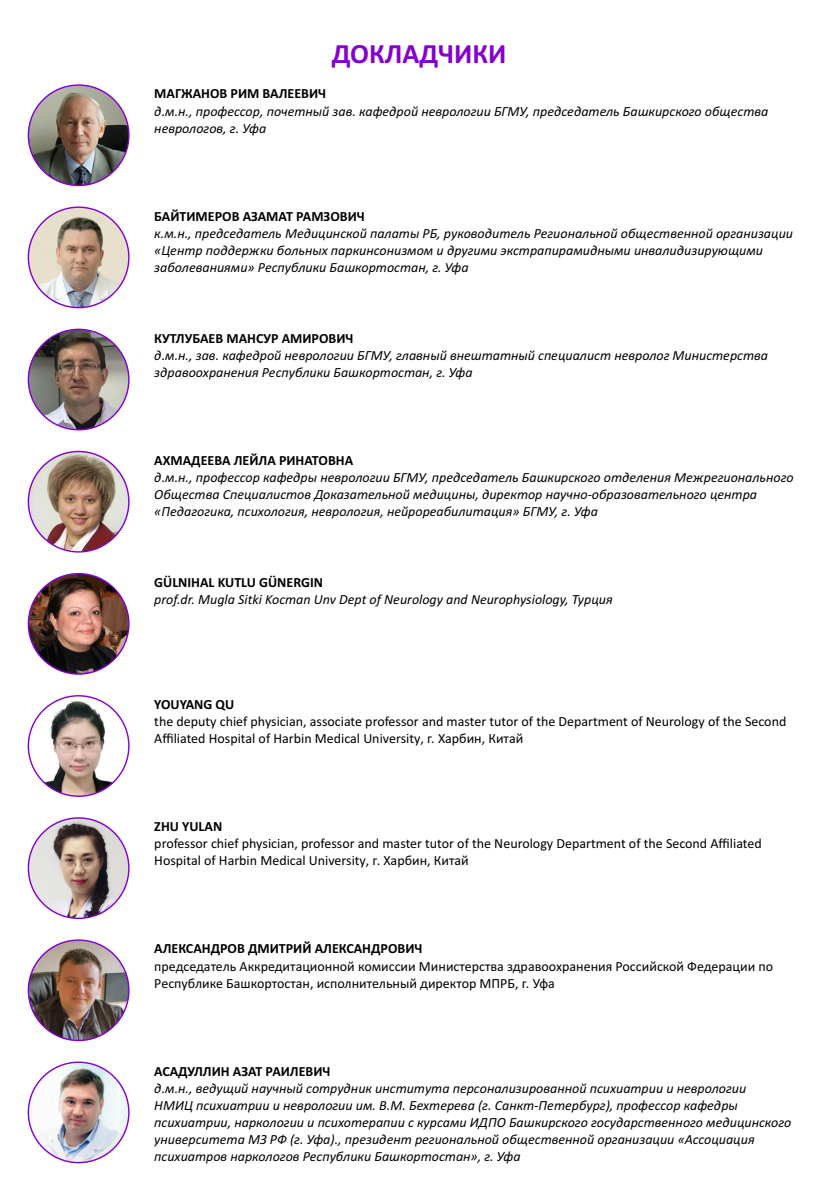
<style>
.page{position:relative;width:840px;height:1191px;background:#fff}
.page>*{position:absolute;margin:0;border:0;box-sizing:border-box;transform-origin:0 0}
.t1{font:700 28px "Calibri";color:#8400cf}
.t2{font:italic 14px/17px "Calibri";color:#000}
.t3{font:14px/17px "Calibri";color:#000}
.t4{font:700 14px "Calibri";color:#000}
</style>
<div class="page">
<img style="left:28px;top:85px;width:101px;height:100px;border-radius:50%">
<img style="left:28px;top:207px;width:101px;height:101px;border-radius:50%">
<img style="left:28px;top:329px;width:101px;height:101px;border-radius:50%">
<img style="left:28px;top:573px;width:101px;height:101px;border-radius:50%">
<img style="left:37px;top:696px;width:83px;height:100px">
<img style="left:28px;top:818px;width:101px;height:100px;border-radius:50%">
<img style="left:28px;top:940px;width:101px;height:100px;border-radius:50%">
<img style="left:28px;top:451px;width:101px;height:101px;border-radius:50%">
<img style="left:28px;top:1062px;width:101px;height:100px;border-radius:50%">
<h1 class="t1" style="left:332px;top:42px;width:176px">ДОКЛАДЧИКИ</h1>
<p class="t4" style="left:154px;top:88px;width:173px">МАГЖАНОВ РИМ ВАЛЕЕВИЧ</p>
<p class="t2" style="left:154px;top:103px;width:615px">д.м.н., профессор, почетный зав. кафедрой неврологии БГМУ, председатель Башкирского общества неврологов, г. Уфа</p>
<p class="t4" style="left:154px;top:210px;width:212px">БАЙТИМЕРОВ АЗАМАТ РАМЗОВИЧ</p>
<p class="t2" style="left:154px;top:226px;width:640px">к.м.н., председатель Медицинской палаты РБ, руководитель Региональной общественной организации «Центр поддержки больных паркинсонизмом и другими экстрапирамидными инвалидизирующими заболеваниями» Республики Башкортостан, г. Уфа</p>
<p class="t4" style="left:154px;top:332px;width:200px">КУТЛУБАЕВ МАНСУР АМИРОВИЧ</p>
<p class="t2" style="left:154px;top:348px;width:615px">д.м.н., зав. кафедрой неврологии БГМУ, главный внештатный специалист невролог Министерства здравоохранения Республики Башкортостан, г. Уфа</p>
<p class="t4" style="left:154px;top:454px;width:200px">АХМАДЕЕВА ЛЕЙЛА РИНАТОВНА</p>
<p class="t2" style="left:154px;top:470px;width:640px">д.м.н., профессор кафедры неврологии БГМУ, председатель Башкирского отделения Межрегионального<br>Общества Специалистов Доказательной медицины, директор научно-образовательного центра «Педагогика, психология, неврология, нейрореабилитация» БГМУ, г. Уфа</p>
<p class="t4" style="left:154px;top:576px;width:170px">GÜLNIHAL KUTLU GÜNERGIN</p>
<p class="t2" style="left:154px;top:592px;width:459px">prof.dr. Mugla Sitki Kocman Unv Dept of Neurology and Neurophysiology, Турция</p>
<p class="t4" style="left:154px;top:698px;width:81px">YOUYANG QU</p>
<p class="t3" style="left:154px;top:714px;width:633px">the deputy chief physician, associate professor and master tutor of the Department of Neurology of the Second<br>Affiliated Hospital of Harbin Medical University, г. Харбин, Китай</p>
<p class="t4" style="left:154px;top:820px;width:69px">ZHU YULAN</p>
<p class="t3" style="left:154px;top:836px;width:608px">professor chief physician, professor and master tutor of the Neurology Department of the Second Affiliated<br>Hospital of Harbin Medical University, г. Харбин, Китай</p>
<p class="t4" style="left:154px;top:943px;width:269px">АЛЕКСАНДРОВ ДМИТРИЙ АЛЕКСАНДРОВИЧ</p>
<p class="t3" style="left:154px;top:958px;width:620px">председатель Аккредитационной комиссии Министерства здравоохранения Российской Федерации по<br>Республике Башкортостан, исполнительный директор МПРБ, г. Уфа</p>
<p class="t4" style="left:154px;top:1065px;width:178px">АСАДУЛЛИН АЗАТ РАИЛЕВИЧ</p>
<p class="t2" style="left:154px;top:1080px;width:638px">д.м.н., ведущий научный сотрудник института персонализированной психиатрии и неврологии<br>НМИЦ психиатрии и неврологии им. В.М. Бехтерева (г. Санкт-Петербург), профессор кафедры психиатрии, наркологии и психотерапии с курсами ИДПО Башкирского государственного медицинского университета МЗ РФ (г. Уфа)., президент региональной общественной организации «Ассоциация психиатров наркологов Республики Башкортостан», г. Уфа</p>
</div>
